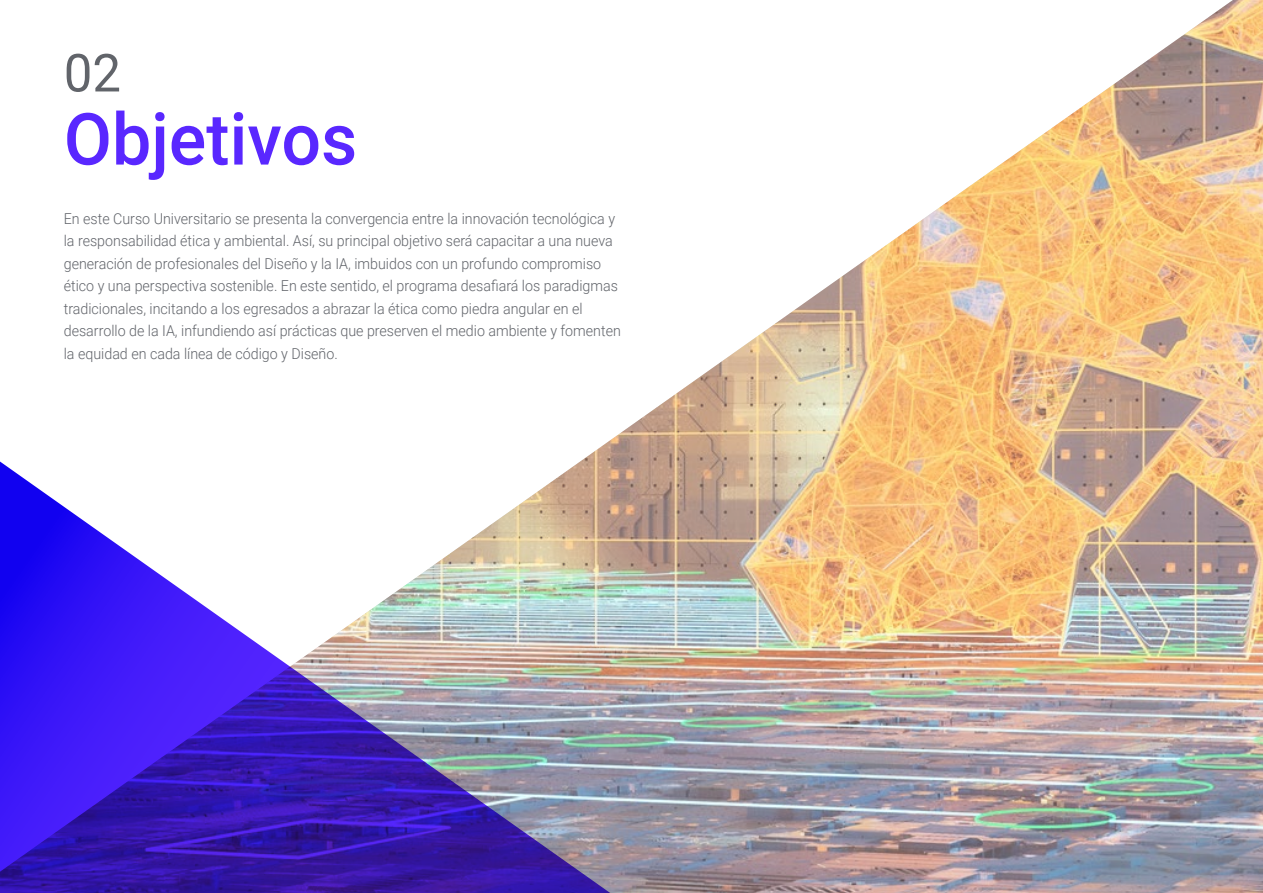
<style>
.page{position:relative;width:1263px;height:893px;background:#fff}
.page>*{position:absolute;margin:0;border:0;box-sizing:border-box;transform-origin:0 0}
.t1{font:500 72px "Roboto";color:#5927ff}
.t2{font:52.5px "Roboto";color:#61646a}
.t3{font:300 15px/22.5px "Roboto";color:#61646a;scale:.95 1}
</style>
<div class="page">
<img style="left:602px;top:0;width:661px;height:893px">
<img style="left:0;top:446px;width:640px;height:447px">
<h2 class="t2" style="left:64px;top:36px;width:59px">02</h2>
<h1 class="t1" style="left:64px;top:89px;width:295px">Objetivos</h1>
<p class="t3" style="left:64px;top:207px;width:588px">En este Curso Universitario se presenta la convergencia entre la innovación tecnológica y la responsabilidad ética y ambiental. Así, su principal objetivo será capacitar a una nueva generación de profesionales del Diseño y la IA, imbuidos con un profundo compromiso ético y una perspectiva sostenible. En este sentido, el programa desafiará los paradigmas tradicionales, incitando a los egresados a abrazar la ética como piedra angular en el desarrollo de la IA, infundiendo así prácticas que preserven el medio ambiente y fomenten la equidad en cada línea de código y Diseño.</p>
</div>
